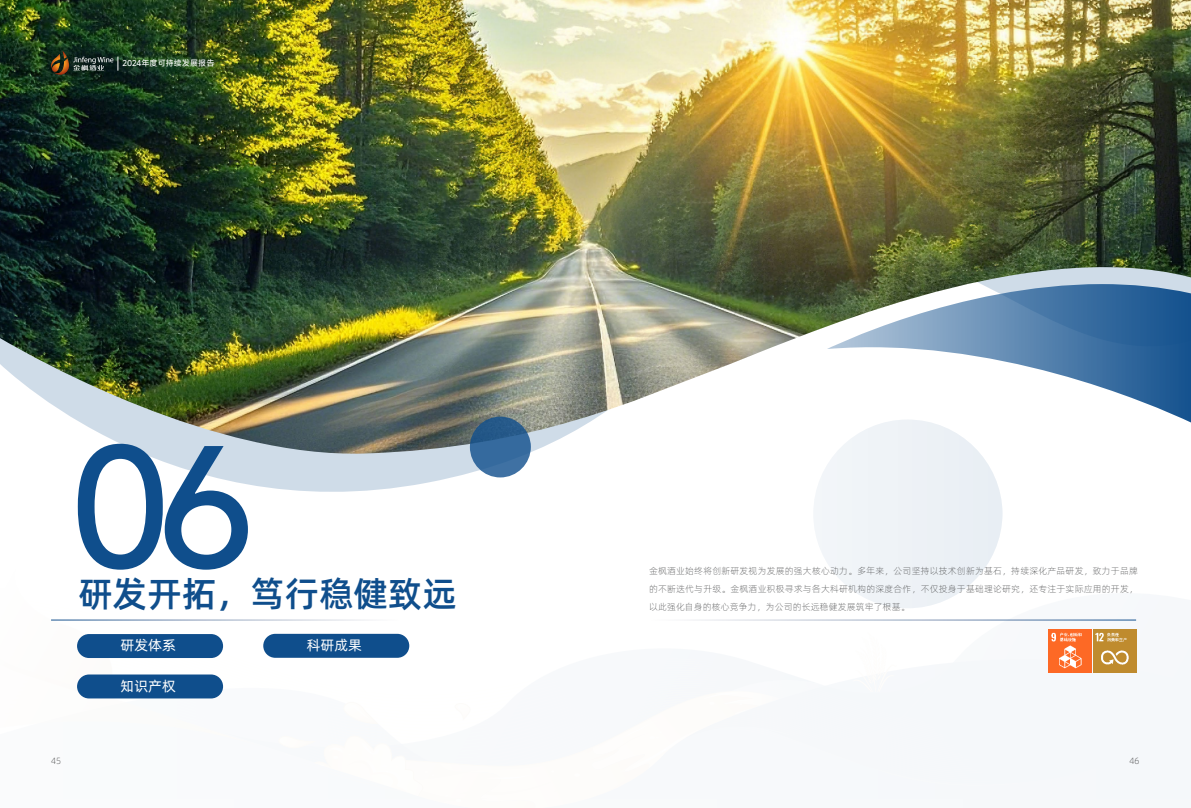
<style>
.page{position:relative;width:1191px;height:808px;background:#fff}
.page>*{position:absolute;margin:0;border:0;box-sizing:border-box;transform-origin:0 0}
.t1{font:162.4px "Misans TCVF";color:#0f4e8c}
.t2{font:34.9px "Alibaba Pu Hui Ti M";color:#0f4e8c}
.t3{font:14px "Alibaba Pu Hui Ti R";color:#fff}
.t4{font:9px/18px "Alibaba Pu Hui Ti L";letter-spacing:.02em;color:#4b4c4d}
.t5{font:500 8px "Mi Sans";letter-spacing:.015em;color:#fff}
</style>
<div class="page">
<svg style="left:154px;top:458px;width:846px;height:34px"></svg>
<div style="left:813px;top:419px;width:189px;height:189px;background:#eef2f6;border-radius:50%"></div>
<img style="left:0;top:0;width:1191px;height:458px">
<svg style="left:827px;top:284px;width:364px;height:138px"></svg>
<svg style="left:760px;top:587px;width:377px;height:86px"></svg>
<div style="left:77px;top:634px;width:146px;height:24px;background:#0f4e8c;border-radius:12px"></div>
<div style="left:77px;top:674px;width:146px;height:24px;background:#0f4e8c;border-radius:12px"></div>
<div style="left:263px;top:634px;width:146px;height:24px;background:#0f4e8c;border-radius:12px"></div>
<hr style="left:646px;top:619px;width:490px;height:1px;background:#fff">
<svg style="left:470px;top:417px;width:61px;height:60px;background:#326698"></svg>
<img style="left:1049px;top:630px;width:42px;height:42px">
<img style="left:1093px;top:630px;width:43px;height:42px">
<svg style="left:51px;top:51px;width:68px;height:24px;background:#363d2f"></svg>
<p class="t5" style="left:122px;top:57px;width:94px">2024年度可持续发展报告</p>
<h1 class="t1" style="left:68px;top:397px;width:189px">06</h1>
<h2 class="t2" style="left:79px;top:566px;width:380px">研发开拓，笃行稳健致远</h2>
<h3 class="t3" style="left:121px;top:635px;width:57px">研发体系</h3>
<h3 class="t3" style="left:121px;top:675px;width:57px">知识产权</h3>
<h3 class="t3" style="left:307px;top:635px;width:57px">科研成果</h3>
<p class="t4" style="left:649px;top:561px;width:490px">金枫酒业始终将创新研发视为发展的强大核心动力。多年来，公司坚持以技术创新为基石，持续深化产品研发，致力于品牌的不断迭代与升级。金枫酒业积极寻求与各大科研机构的深度合作，不仅投身于基础理论研究，还专注于实际应用的开发，</p>
<p class="t4" style="left:649px;top:597px;width:262px">以此强化自身的核心竞争力，为公司的长远稳健发展筑牢了根基。</p>
<p class="t4" style="left:51px;top:751px;width:11px">45</p>
<p class="t4" style="left:1129px;top:751px;width:11px">46</p>
</div>
